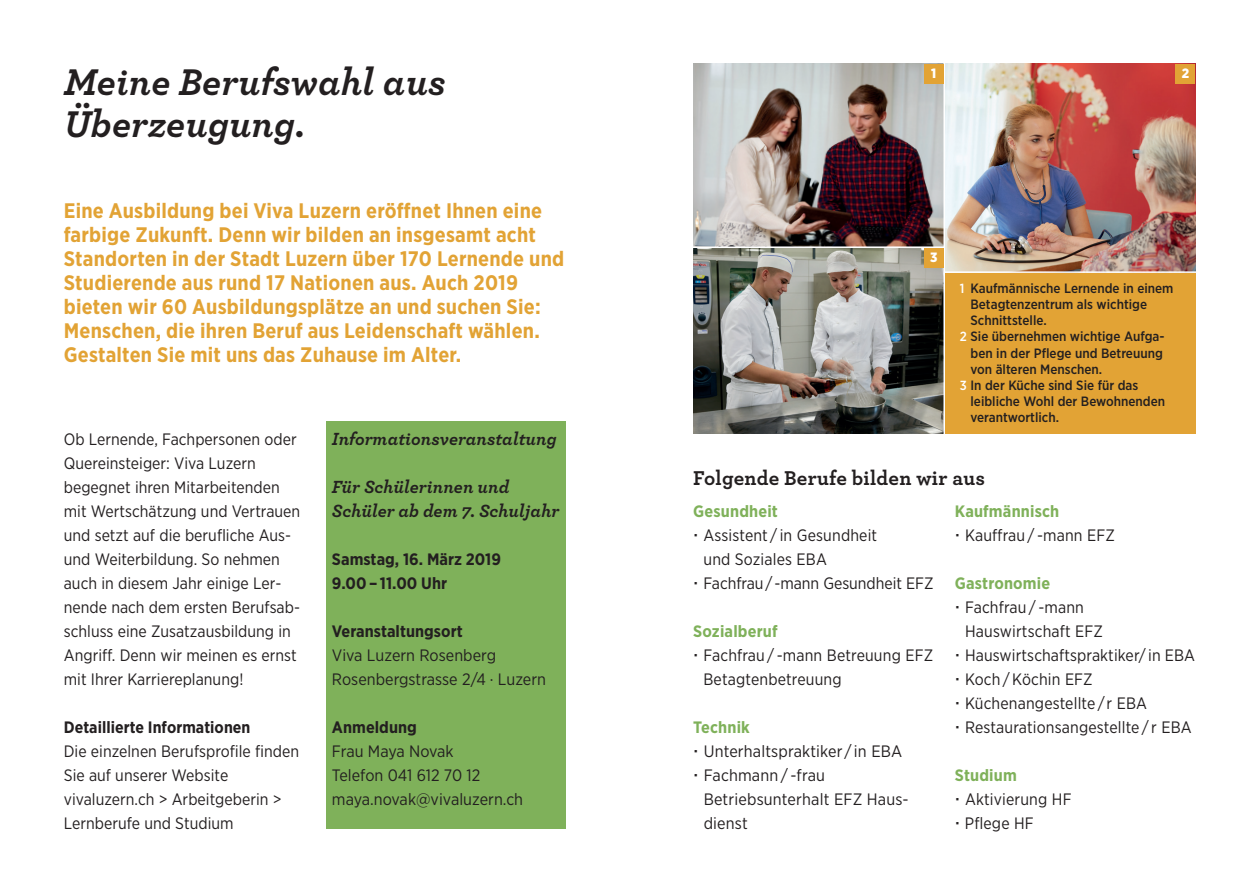
<style>
.page{position:relative;width:1259px;height:893px;background:#fff}
.page>*{position:absolute;margin:0;border:0;box-sizing:border-box;transform-origin:0 0}
.t1{font:italic 700 39px/42px "Archer";letter-spacing:.005em;color:#231f20}
.t2{font:700 21px/24px "Gotham Narrow";letter-spacing:.01em;color:#e2a335}
.t3{font:700 21px "Archer";letter-spacing:.01em;color:#231f20}
.t4{font:italic 700 18.45px/24px "Archer";color:#231f20}
.t5{font:16.5px/24px "Gotham Narrow";color:#231f20}
.t6{font:700 16.5px/24px "Gotham Narrow";color:#231f20}
.t7{font:700 16.5px "Gotham Narrow";letter-spacing:.01em;color:#7fb15a}
.t8{font:500 13.5px "Gotham Narrow";color:#231f20}
.t9{font:900 13.5px "Gotham Narrow";color:#fff}
.s1{font-size:13.2px;color:#fff}
.s2{font-family:"Arial";font-weight:700}
.s3{font-weight:700;color:#7fb15a}
</style>
<div class="page">
<div style="left:945px;top:271px;width:250px;height:163px;background:#e2a335"></div>
<img style="left:693px;top:64px;width:250px;height:182px">
<img style="left:945px;top:64px;width:250px;height:207px">
<img style="left:693px;top:248px;width:250px;height:186px">
<div style="left:924px;top:64px;width:19px;height:19px;background:#e2a335"></div>
<div style="left:924px;top:248px;width:19px;height:20px;background:#e2a335"></div>
<div style="left:1175px;top:64px;width:20px;height:19px;background:#e2a335"></div>
<hr style="left:944px;top:271px;width:255px;height:2px;background:#fff">
<div style="left:326px;top:421px;width:240px;height:408px;background:#7fb15a"></div>
<h1 class="t1" style="left:64px;top:58px;width:383px">Meine Berufswahl aus<br>Überzeugung.</h1>
<p class="t2" style="left:64px;top:198px;width:502px">Eine Ausbildung bei Viva Luzern eröffnet Ihnen eine farbige Zukunft. Denn wir bilden an insgesamt acht Standorten in der Stadt Luzern über 170 Lernende und Studierende aus rund 17 Nationen aus. Auch 2019 bieten wir 60 Ausbildungsplätze an und suchen Sie:<br>Menschen, die ihren Beruf aus Leidenschaft wählen.<br>Gestalten Sie mit uns das Zuhause im Alter.</p>
<p class="t5" style="left:64px;top:427px;width:238px">Ob Lernende, Fachpersonen oder<br>Quereinsteiger: Viva Luzern begegnet ihren Mitarbeitenden mit Wertschätzung und Vertrauen und setzt auf die berufliche Aus&shy;und Weiterbildung. So nehmen auch in diesem Jahr einige Ler&shy;nende nach dem ersten Berufsab&shy;schluss eine Zusatzausbildung in<br>Angriff. Denn wir meinen es ernst mit Ihrer Karriereplanung!</p>
<p class="t6" style="left:64px;top:715px;width:188px">Detaillierte Informationen</p>
<p class="t5" style="left:64px;top:739px;width:237px">Die einzelnen Berufsprofile finden<br>Sie auf unserer Website vivaluzern.ch &gt; Arbeitgeberin &gt;<br>Lernberufe und Studium</p>
<p class="t4" style="left:332px;top:426px;width:226px">Informationsveranstaltung</p>
<p class="t4" style="left:332px;top:474px;width:229px">Für Schülerinnen und<br>Schüler ab dem 7. Schuljahr</p>
<p class="t6" style="left:332px;top:547px;width:171px">Samstag, 16. März 2019<br>9.00 – 11.00 Uhr</p>
<p class="t6" style="left:332px;top:619px;width:132px">Veranstaltungsort</p>
<p class="t5" style="left:332px;top:643px;width:216px">Viva Luzern Rosenberg<br>Rosenbergstrasse 2/4 · Luzern</p>
<p class="t6" style="left:332px;top:715px;width:86px">Anmeldung</p>
<p class="t5" style="left:332px;top:739px;width:193px">Frau Maya Novak<br>Telefon 041 612 70 12 maya.novak@vivaluzern.ch</p>
<p class="t9" style="left:931px;top:64px;width:7px">1</p>
<p class="t9" style="left:1181px;top:64px;width:9px">2</p>
<p class="t9" style="left:930px;top:248px;width:9px">3</p>
<p class="t8" style="left:960px;top:279px;width:215px"><span class="s1">1</span> Kaufmännische Lernende in einem</p>
<p class="t8" style="left:970px;top:296px;width:178px">Betagtenzentrum als wichtige</p>
<p class="t8" style="left:970px;top:312px;width:78px">Schnittstelle.</p>
<p class="t8" style="left:960px;top:328px;width:206px"><span class="s1">2</span> Sie übernehmen wichtige Aufga-</p>
<p class="t8" style="left:970px;top:344px;width:194px">ben in der Pflege und Betreuung</p>
<p class="t8" style="left:970px;top:360px;width:133px">von älteren Menschen.</p>
<p class="t8" style="left:960px;top:377px;width:180px"><span class="s1">3</span> In der Küche sind Sie für das</p>
<p class="t8" style="left:970px;top:393px;width:196px">leibliche Wohl der Bewohnenden</p>
<p class="t8" style="left:970px;top:409px;width:90px">verantwortlich.</p>
<p class="t3" style="left:693px;top:462px;width:293px">Folgende Berufe bilden wir aus</p>
<p class="t7" style="left:693px;top:501px;width:86px">Gesundheit</p>
<p class="t5" style="left:693px;top:523px;width:185px"><span class="s2">·</span> Assistent / in Gesundheit</p>
<p class="t5" style="left:703px;top:547px;width:125px">und Soziales EBA</p>
<p class="t5" style="left:693px;top:571px;width:242px"><span class="s2">·</span> Fachfrau / -mann Gesundheit EFZ</p>
<p class="t7" style="left:693px;top:621px;width:86px">Sozialberuf</p>
<p class="t5" style="left:693px;top:643px;width:241px"><span class="s2">·</span> Fachfrau / -mann Betreuung EFZ</p>
<p class="t5" style="left:703px;top:667px;width:140px">Betagtenbetreuung</p>
<p class="t5" style="left:693px;top:715px;width:210px"><span class="s3">Technik<br></span><span class="s2">·</span> Unterhaltspraktiker / in EBA <span class="s2">·</span> Fachmann / -frau</p>
<p class="t5" style="left:703px;top:787px;width:206px">Betriebsunterhalt EFZ Haus&shy;dienst</p>
<p class="t5" style="left:955px;top:499px;width:161px"><span class="s3">Kaufmännisch<br></span><span class="s2">·</span> Kauffrau / -mann EFZ</p>
<p class="t7" style="left:955px;top:573px;width:97px">Gastronomie</p>
<p class="t5" style="left:955px;top:595px;width:131px"><span class="s2">·</span> Fachfrau / -mann</p>
<p class="t5" style="left:965px;top:619px;width:139px">Hauswirtschaft EFZ</p>
<p class="t5" style="left:955px;top:643px;width:242px"><span class="s2">·</span> Hauswirtschaftspraktiker/ in EBA</p>
<p class="t5" style="left:955px;top:667px;width:139px"><span class="s2">·</span> Koch / Köchin EFZ</p>
<p class="t5" style="left:955px;top:691px;width:194px"><span class="s2">·</span> Küchenangestellte / r EBA</p>
<p class="t5" style="left:955px;top:715px;width:238px"><span class="s2">·</span> Restaurationsangestellte / r EBA</p>
<p class="t5" style="left:955px;top:763px;width:118px"><span class="s3">Studium<br></span><span class="s2">·</span> Aktivierung HF <span class="s2">·</span> Pflege HF</p>
</div>
